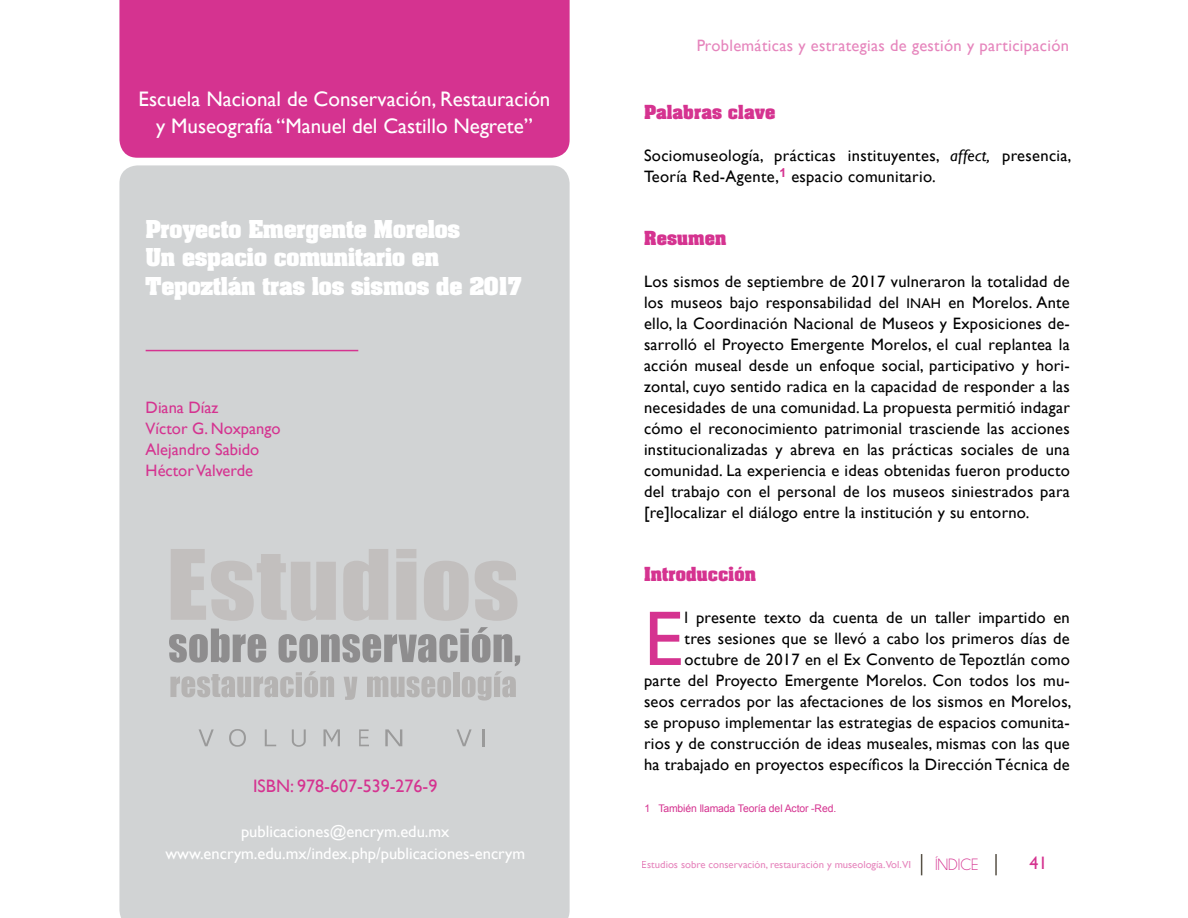
<style>
.page{position:relative;width:1188px;height:918px;background:#fff}
.page>*{position:absolute;margin:0;border:0;box-sizing:border-box;transform-origin:0 0}
.t1{font:78px "Gill Sans";color:#d53390}
.t2{font:21px/27px "Gill Sans";color:#fff;text-align:center}
.t3{font:700 21px/28.5px "Aachen";letter-spacing:-.005em;color:#fff}
.t4{font:18px "Gill Sans";color:#d53390}
.t5{font:16.5px/21px "Gill Sans";letter-spacing:.015em;color:#000}
.t6{font:16.5px/22.5px "Gill Sans";color:#fff;text-align:center}
.t7{font:16.5px/21px "Gill Sans";color:#d53390}
.t8{font:16.5px "Gill Sans";letter-spacing:.02em;color:#d53390}
.t9{font:700 16.5px "Aachen";letter-spacing:.01em;color:#d53390}
.t10{font:16.5px "Champagne&Limousines";color:#d53390}
.t11{font:10.5px "Gill Sans";color:#d53390}
.t12{font:10.5px "Arial";letter-spacing:-.01em;color:#d53390}
.s1{font-style:italic}
.s2{font-family:"Gill Sans MT SC850";font-size:14.1px}
</style>
<div class="page">
<hr style="left:995px;top:854px;width:2px;height:21px;background:#575146">
<svg style="left:921px;top:854px;width:1px;height:21px"></svg>
<div style="left:119px;top:165px;width:451px;height:753px;background:#d1d3d4"></div>
<div style="left:119px;top:0;width:451px;height:158px;background:#d53390"></div>
<hr style="left:146px;top:350px;width:212px;height:1px;background:#d53390">
<svg style="left:171px;top:549px;width:165px;height:72px;background:#c7c6c5"></svg>
<svg style="left:343px;top:549px;width:45px;height:72px;background:#c5c3c2"></svg>
<svg style="left:396px;top:549px;width:20px;height:71px"></svg>
<svg style="left:424px;top:561px;width:45px;height:60px;background:#c4c2c2"></svg>
<svg style="left:475px;top:561px;width:42px;height:60px;background:#c5c4c3"></svg>
<svg style="left:169px;top:627px;width:351px;height:74px;background:#bababb"></svg>
<svg style="left:229px;top:729px;width:17px;height:18px"></svg>
<svg style="left:199px;top:729px;width:15px;height:17px"></svg>
<svg style="left:265px;top:729px;width:11px;height:17px"></svg>
<svg style="left:292px;top:729px;width:14px;height:18px"></svg>
<svg style="left:324px;top:729px;width:16px;height:17px"></svg>
<svg style="left:359px;top:729px;width:10px;height:17px"></svg>
<svg style="left:385px;top:729px;width:17px;height:17px"></svg>
<svg style="left:456px;top:729px;width:16px;height:17px"></svg>
<svg style="left:483px;top:730px;width:2px;height:17px"></svg>
<p class="t2" style="left:139px;top:85px;width:413px">Escuela Nacional de Conservación, Restauración y Museografía “Manuel del Castillo Negrete”</p>
<p class="t3" style="left:146px;top:214px;width:378px">Proyecto Emergente Morelos<br>Un espacio comunitario en<br>Tepoztlán tras los sismos de 2017</p>
<p class="t7" style="left:146px;top:397px;width:136px">Diana Díaz<br>Víctor G. Noxpango<br>Alejandro Sabido<br>Héctor Valverde</p>
<p class="t4" style="left:253px;top:775px;width:186px">ISBN: 978-607-539-276-9</p>
<p class="t6" style="left:165px;top:820px;width:361px">publicaciones@encrym.edu.mx www.encrym.edu.mx/index.php/publicaciones-encrym</p>
<p class="t8" style="left:696px;top:35px;width:374px">Problemáticas y estrategias de gestión y participación</p>
<p class="t9" style="left:644px;top:100px;width:133px">Palabras clave</p>
<p class="t5" style="left:644px;top:145px;width:429px">Sociomuseología, prácticas instituyentes, <span class="s1">affect,</span> presencia,<br>Teoría Red-Agente,<sup>1</sup> espacio comunitario.</p>
<p class="t9" style="left:644px;top:226px;width:84px">Resumen</p>
<p class="t5" style="left:644px;top:271px;width:427px;text-align:justify">Los sismos de septiembre de 2017 vulneraron la totalidad de los museos bajo responsabilidad del <span class="s2">inah</span> en Morelos. Ante ello, la Coordinación Nacional de Museos y Exposiciones de&shy;sarrolló el Proyecto Emergente Morelos, el cual replantea la acción museal desde un enfoque social, participativo y hori&shy;zontal, cuyo sentido radica en la capacidad de responder a las necesidades de una comunidad. La propuesta permitió indagar cómo el reconocimiento patrimonial trasciende las acciones institucionalizadas y abreva en las prácticas sociales de una comunidad. La experiencia e ideas obtenidas fueron producto del trabajo con el personal de los museos siniestrados para [re]localizar el diálogo entre la institución y su entorno.</p>
<p class="t9" style="left:644px;top:562px;width:113px">Introducción</p>
<h1 class="t1" style="left:644px;top:593px;width:41px">E</h1>
<p class="t5" style="left:644px;top:607px;width:429px;text-align:right">l presente texto da cuenta de un taller impartido en<br>tres sesiones que se llevó a cabo los primeros días de octubre de 2017 en el Ex Convento de Tepoztlán como<br>parte del Proyecto Emergente Morelos. Con todos los mu&shy;seos cerrados por las afectaciones de los sismos en Morelos, se propuso implementar las estrategias de espacios comunita&shy;rios y de construcción de ideas museales, mismas con las que ha trabajado en proyectos específicos la Dirección Técnica de</p>
<p class="t12" style="left:644px;top:801px;width:193px">1 También llamada Teoría del Actor -Red.</p>
<p class="t11" style="left:642px;top:859px;width:271px">Estudios sobre conservación, restauración y museología.Vol.VI</p>
<p class="t10" style="left:935px;top:856px;width:45px">ÍNDICE</p>
<p class="t4" style="left:1029px;top:853px;width:19px">41</p>
</div>
